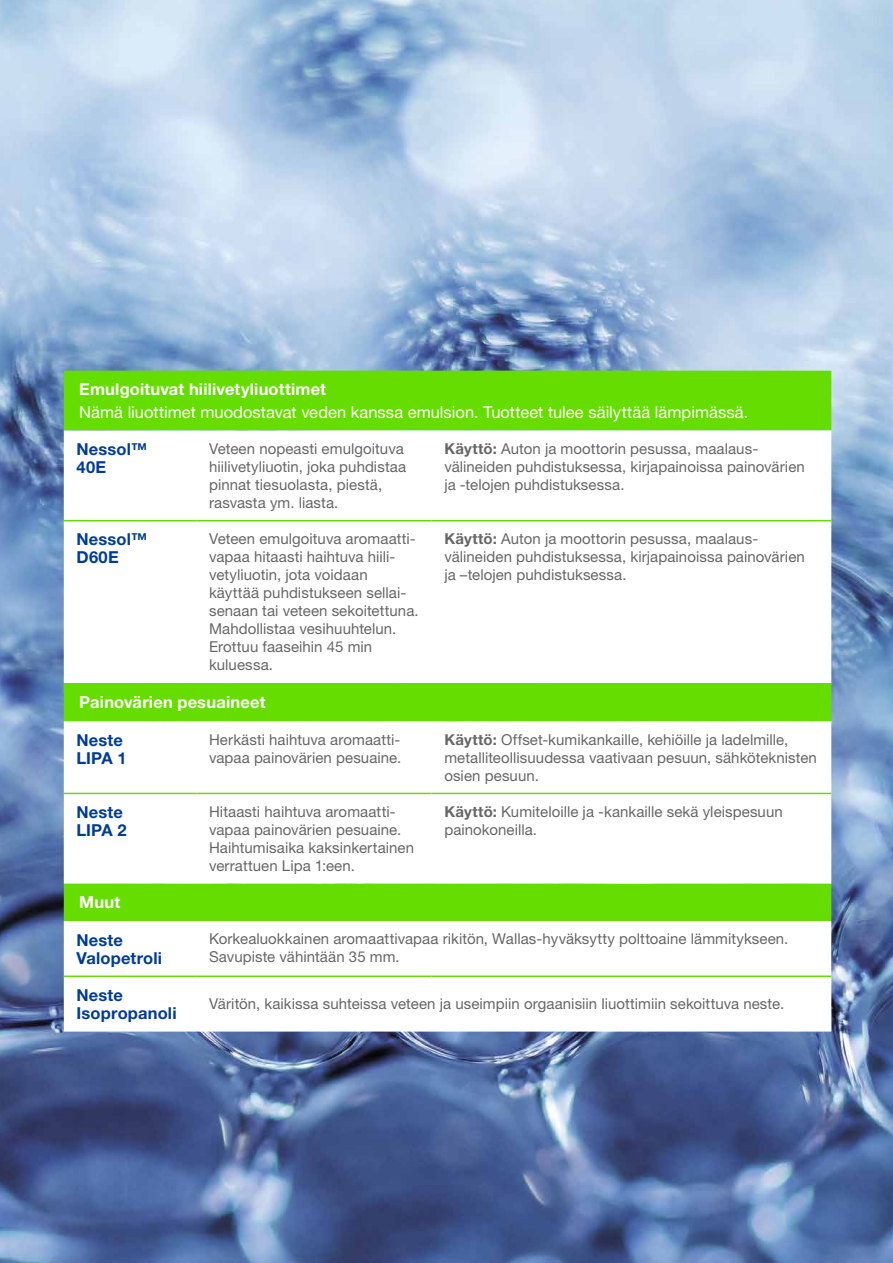
<style>
.page{position:relative;width:893px;height:1263px;background:#fff}
.page>*{position:absolute;margin:0;border:0;box-sizing:border-box;transform-origin:0 0}
.t1{font:16.5px "Helvetica Neue LT Std";color:#fff}
.t2{font:700 16.5px/18px "Helvetica Neue LT Std";letter-spacing:.01em;color:#003c96}
.t3{font:700 16.5px "Helvetica Neue LT Std";letter-spacing:.01em;color:#fff}
.t4{font:15px/18px "Helvetica Neue LT Std";letter-spacing:.005em;color:#666}
.s1{font-weight:700}
</style>
<div class="page">
<img style="left:0;top:0;width:893px;height:1263px">
<div style="left:64px;top:371px;width:767px;height:59px;background:#6d0"></div>
<svg style="left:64px;top:430px;width:767px;height:601px"></svg>
<hr style="left:64px;top:520px;width:132px;height:1px;background:#6d0">
<hr style="left:196px;top:520px;width:236px;height:1px;background:#6d0">
<hr style="left:432px;top:520px;width:399px;height:1px;background:#6d0">
<hr style="left:64px;top:793px;width:132px;height:1px;background:#6d0">
<hr style="left:196px;top:793px;width:236px;height:1px;background:#6d0">
<hr style="left:432px;top:793px;width:399px;height:1px;background:#6d0">
<hr style="left:64px;top:975px;width:132px;height:2px;background:#6d0">
<hr style="left:196px;top:975px;width:236px;height:2px;background:#6d0">
<hr style="left:432px;top:975px;width:399px;height:2px;background:#6d0">
<p class="t3" style="left:79px;top:379px;width:248px">Emulgoituvat hiilivetyliuottimet</p>
<p class="t1" style="left:79px;top:402px;width:671px">Nämä liuottimet muodostavat veden kanssa emulsion. Tuotteet tulee säilyttää lämpimässä.</p>
<p class="t2" style="left:77px;top:440px;width:72px">Nessol™<br>40E</p>
<p class="t4" style="left:209px;top:439px;width:199px">Veteen nopeasti emulgoituva hiilivetyliuotin, joka puhdistaa pinnat tiesuolasta, piestä, rasvasta ym. liasta.</p>
<p class="t4" style="left:444px;top:439px;width:362px"><span class="s1">Käyttö:</span> Auton ja moottorin pesussa, maalaus&shy;välineiden puhdistuksessa, kirjapainoissa painovärien ja -telojen puhdistuksessa.</p>
<p class="t2" style="left:77px;top:530px;width:72px">Nessol™<br>D60E</p>
<p class="t4" style="left:209px;top:530px;width:211px">Veteen emulgoituva aromaatti&shy;vapaa hitaasti haihtuva hiili&shy;vetyliuotin, jota voidaan käyttää puhdistukseen sellai&shy;senaan tai veteen sekoitettuna.<br>Mahdollistaa vesihuuhtelun.<br>Erottuu faaseihin 45 min kuluessa.</p>
<p class="t4" style="left:444px;top:530px;width:362px"><span class="s1">Käyttö:</span> Auton ja moottorin pesussa, maalaus&shy;välineiden puhdistuksessa, kirjapainoissa painovärien ja –telojen puhdistuksessa.</p>
<p class="t3" style="left:79px;top:692px;width:188px">Painovärien pesuaineet</p>
<p class="t2" style="left:77px;top:730px;width:52px">Neste<br>LIPA 1</p>
<p class="t4" style="left:209px;top:730px;width:194px">Herkästi haihtuva aromaatti&shy;vapaa painovärien pesuaine.</p>
<p class="t4" style="left:444px;top:730px;width:374px"><span class="s1">Käyttö:</span> Offset-kumikankaille, kehiöille ja ladelmille, metalliteollisuudessa vaativaan pesuun, sähköteknisten osien pesuun.</p>
<p class="t2" style="left:77px;top:803px;width:52px">Neste<br>LIPA 2</p>
<p class="t4" style="left:209px;top:802px;width:207px">Hitaasti haihtuva aromaatti&shy;vapaa painovärien pesuaine.<br>Haihtumisaika kaksinkertainen verrattuen Lipa 1:een.</p>
<p class="t4" style="left:444px;top:802px;width:340px"><span class="s1">Käyttö:</span> Kumiteloille ja -kankaille sekä yleispesuun painokoneilla.</p>
<p class="t3" style="left:79px;top:892px;width:42px">Muut</p>
<p class="t2" style="left:77px;top:930px;width:87px">Neste<br>Valopetroli</p>
<p class="t4" style="left:209px;top:930px;width:581px">Korkealuokkainen aromaattivapaa rikitön, Wallas-hyväksytty polttoaine lämmitykseen.<br>Savupiste vähintään 35 mm.</p>
<p class="t2" style="left:77px;top:985px;width:102px">Neste<br>Isopropanoli</p>
<p class="t4" style="left:209px;top:995px;width:577px">Väritön, kaikissa suhteissa veteen ja useimpiin orgaanisiin liuottimiin sekoittuva neste.</p>
</div>
